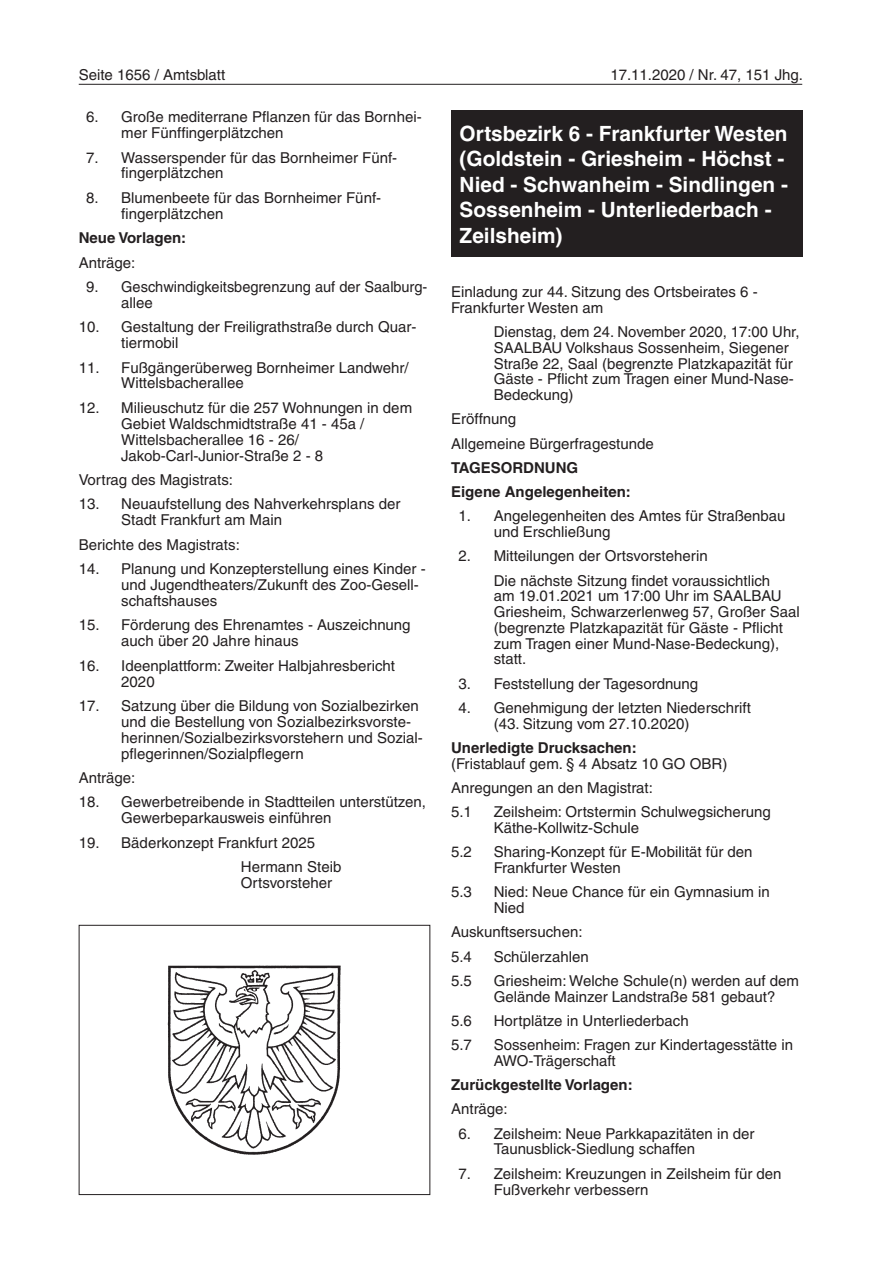
<style>
.page{position:relative;width:881px;height:1263px;background:#fff}
.page>*{position:absolute;margin:0;border:0;box-sizing:border-box;transform-origin:0 0}
.Frankfurt{font:700 21px/25.5px "Helvetica LT";color:#fff}
.hier{font:15px/15.9px "Helvetica LT";color:#231f20}
.hier-2{font:700 15px "Helvetica LT";color:#231f20}
.Frankfurt-2{font:15px/15.8px "Helvetica LT";color:#231f20}
.TAGESORDNUNG{font:700 15px "Helvetica LT";color:#231f20}
</style>
<div class="page">
<hr style="left:79px;top:84px;width:722px;height:1px;background:#231f20">
<div style="left:451px;top:111px;width:350px;height:146px;background:#231f20"></div>
<img style="left:167px;top:965px;width:174px;height:190px">
<div style="left:79px;top:925px;width:351px;height:270px;border:1px solid #231f20"></div>
<p class="hier" style="left:79px;top:66px;width:148px">Seite 1656 / Amtsblatt</p>
<p class="hier" style="left:610px;top:66px;width:194px">17.11.2020 / Nr. 47, 151 Jhg.</p>
<p class="hier" style="left:121px;top:109px;width:302px;text-indent:-35px">6. Große mediterrane Pflanzen für das Bornhei&shy;mer Fünffingerplätzchen</p>
<p class="hier" style="left:121px;top:149px;width:277px;text-indent:-35px">7. Wasserspender für das Bornheimer Fünf&shy;fingerplätzchen</p>
<p class="hier" style="left:121px;top:190px;width:261px;text-indent:-35px">8. Blumenbeete für das Bornheimer Fünf&shy;fingerplätzchen</p>
<p class="hier-2" style="left:79px;top:229px;width:109px">Neue Vorlagen:</p>
<p class="hier" style="left:79px;top:254px;width:58px">Anträge:</p>
<p class="hier" style="left:121px;top:279px;width:307px;text-indent:-35px">9. Geschwindigkeitsbegrenzung auf der Saalburg&shy;allee</p>
<p class="hier" style="left:121px;top:319px;width:296px;text-indent:-43px">10. Gestaltung der Freiligrathstraße durch Quar&shy;tiermobil</p>
<p class="hier" style="left:121px;top:359px;width:289px;text-indent:-43px">11. Fußgängerüberweg Bornheimer Landwehr/<br>Wittelsbacherallee</p>
<p class="hier" style="left:121px;top:400px;width:292px;text-indent:-43px">12. Milieuschutz für die 257 Wohnungen in dem Gebiet Waldschmidtstraße 41 - 45a / Wittelsbacherallee 16 - 26/ Jakob-Carl-Junior-Straße 2 - 8</p>
<p class="hier" style="left:79px;top:472px;width:156px">Vortrag des Magistrats:</p>
<p class="hier" style="left:121px;top:496px;width:280px;text-indent:-43px">13. Neuaufstellung des Nahverkehrsplans der<br>Stadt Frankfurt am Main</p>
<p class="hier" style="left:79px;top:536px;width:162px">Berichte des Magistrats:</p>
<p class="hier" style="left:121px;top:561px;width:306px;text-indent:-43px">14. Planung und Konzepterstellung eines Kinder - und Jugendtheaters/Zukunft des Zoo-Gesell&shy;schaftshauses</p>
<p class="hier" style="left:121px;top:617px;width:291px;text-indent:-43px">15. Förderung des Ehrenamtes - Auszeichnung auch über 20 Jahre hinaus</p>
<p class="hier" style="left:121px;top:657px;width:275px;text-indent:-43px">16. Ideenplattform: Zweiter Halbjahresbericht<br>2020</p>
<p class="hier" style="left:121px;top:698px;width:303px;text-indent:-43px">17. Satzung über die Bildung von Sozialbezirken und die Bestellung von Sozialbezirksvorste&shy;herinnen/Sozialbezirksvorstehern und Sozial&shy;pflegerinnen/Sozialpflegern</p>
<p class="hier" style="left:79px;top:770px;width:58px">Anträge:</p>
<p class="hier" style="left:121px;top:794px;width:306px;text-indent:-43px">18. Gewerbetreibende in Stadtteilen unterstützen,<br>Gewerbeparkausweis einführen</p>
<p class="hier" style="left:79px;top:834px;width:238px">19. Bäderkonzept Frankfurt 2025</p>
<p class="hier" style="left:241px;top:859px;width:102px">Hermann Steib</p>
<p class="hier" style="left:241px;top:875px;width:93px">Ortsvorsteher</p>
<p class="Frankfurt" style="left:459px;top:120px;width:330px">Ortsbezirk 6 - Frankfurter Westen (Goldstein - Griesheim - Höchst -<br>Nied - Schwanheim - Sindlingen -<br>Sossenheim - Unterliederbach -<br>Zeilsheim)</p>
<p class="Frankfurt-2" style="left:451px;top:284px;width:308px">Einladung zur 44. Sitzung des Ortsbeirates 6 -<br>Frankfurter Westen am</p>
<p class="hier" style="left:493px;top:324px;width:307px">Dienstag, dem 24. November 2020, 17:00 Uhr, SAALBAU Volkshaus Sossenheim, Siegener Straße 22, Saal (begrenzte Platzkapazität für Gäste - Pflicht zum Tragen einer Mund-Nase-Bedeckung)</p>
<p class="hier" style="left:451px;top:411px;width:66px">Eröffnung</p>
<p class="hier" style="left:451px;top:435px;width:204px">Allgemeine Bürgerfragestunde</p>
<p class="TAGESORDNUNG" style="left:451px;top:458px;width:129px">TAGESORDNUNG</p>
<p class="hier-2" style="left:451px;top:483px;width:181px">Eigene Angelegenheiten:</p>
<p class="hier" style="left:493px;top:508px;width:293px;text-indent:-35px">1. Angelegenheiten des Amtes für Straßenbau und Erschließung</p>
<p class="hier" style="left:458px;top:548px;width:250px">2. Mitteilungen der Ortsvorsteherin</p>
<p class="hier" style="left:493px;top:572px;width:307px">Die nächste Sitzung findet voraussichtlich<br>am 19.01.2021 um 17:00 Uhr im SAALBAU Griesheim, Schwarzerlenweg 57, Großer Saal (begrenzte Platzkapazität für Gäste - Pflicht zum Tragen einer Mund-Nase-Bedeckung), statt.</p>
<p class="hier" style="left:458px;top:675px;width:241px">3. Feststellung der Tagesordnung</p>
<p class="hier" style="left:493px;top:700px;width:258px;text-indent:-35px">4. Genehmigung der letzten Niederschrift (43. Sitzung vom 27.10.2020)</p>
<p class="hier-2" style="left:451px;top:738px;width:187px">Unerledigte Drucksachen:</p>
<p class="hier" style="left:451px;top:755px;width:277px">(Fristablauf gem. § 4 Absatz 10 GO OBR)</p>
<p class="hier" style="left:451px;top:780px;width:203px">Anregungen an den Magistrat:</p>
<p class="hier" style="left:451px;top:804px;width:22px">5.1</p>
<p class="hier" style="left:493px;top:804px;width:279px">Zeilsheim: Ortstermin Schulwegsicherung<br>Käthe-Kollwitz-Schule</p>
<p class="hier" style="left:451px;top:844px;width:22px">5.2</p>
<p class="hier" style="left:493px;top:844px;width:260px">Sharing-Konzept für E-Mobilität für den<br>Frankfurter Westen</p>
<p class="hier" style="left:451px;top:884px;width:22px">5.3</p>
<p class="hier" style="left:493px;top:884px;width:278px">Nied: Neue Chance für ein Gymnasium in<br>Nied</p>
<p class="hier" style="left:451px;top:924px;width:133px">Auskunftsersuchen:</p>
<p class="hier" style="left:451px;top:948px;width:22px">5.4</p>
<p class="hier" style="left:493px;top:948px;width:97px">Schülerzahlen</p>
<p class="hier" style="left:451px;top:972px;width:22px">5.5</p>
<p class="hier" style="left:493px;top:973px;width:307px">Griesheim: Welche Schule(n) werden auf dem<br>Gelände Mainzer Landstraße 581 gebaut?</p>
<p class="hier" style="left:451px;top:1012px;width:22px">5.6</p>
<p class="hier" style="left:493px;top:1012px;width:196px">Hortplätze in Unterliederbach</p>
<p class="hier" style="left:451px;top:1037px;width:22px">5.7</p>
<p class="hier" style="left:493px;top:1037px;width:301px">Sossenheim: Fragen zur Kindertagesstätte in<br>AWO-Trägerschaft</p>
<p class="hier-2" style="left:451px;top:1076px;width:183px">Zurückgestellte Vorlagen:</p>
<p class="hier" style="left:451px;top:1101px;width:58px">Anträge:</p>
<p class="hier" style="left:493px;top:1125px;width:262px;text-indent:-35px">6. Zeilsheim: Neue Parkkapazitäten in der<br>Taunusblick-Siedlung schaffen</p>
<p class="hier" style="left:493px;top:1165px;width:289px;text-indent:-35px">7. Zeilsheim: Kreuzungen in Zeilsheim für den<br>Fußverkehr verbessern</p>
</div>
